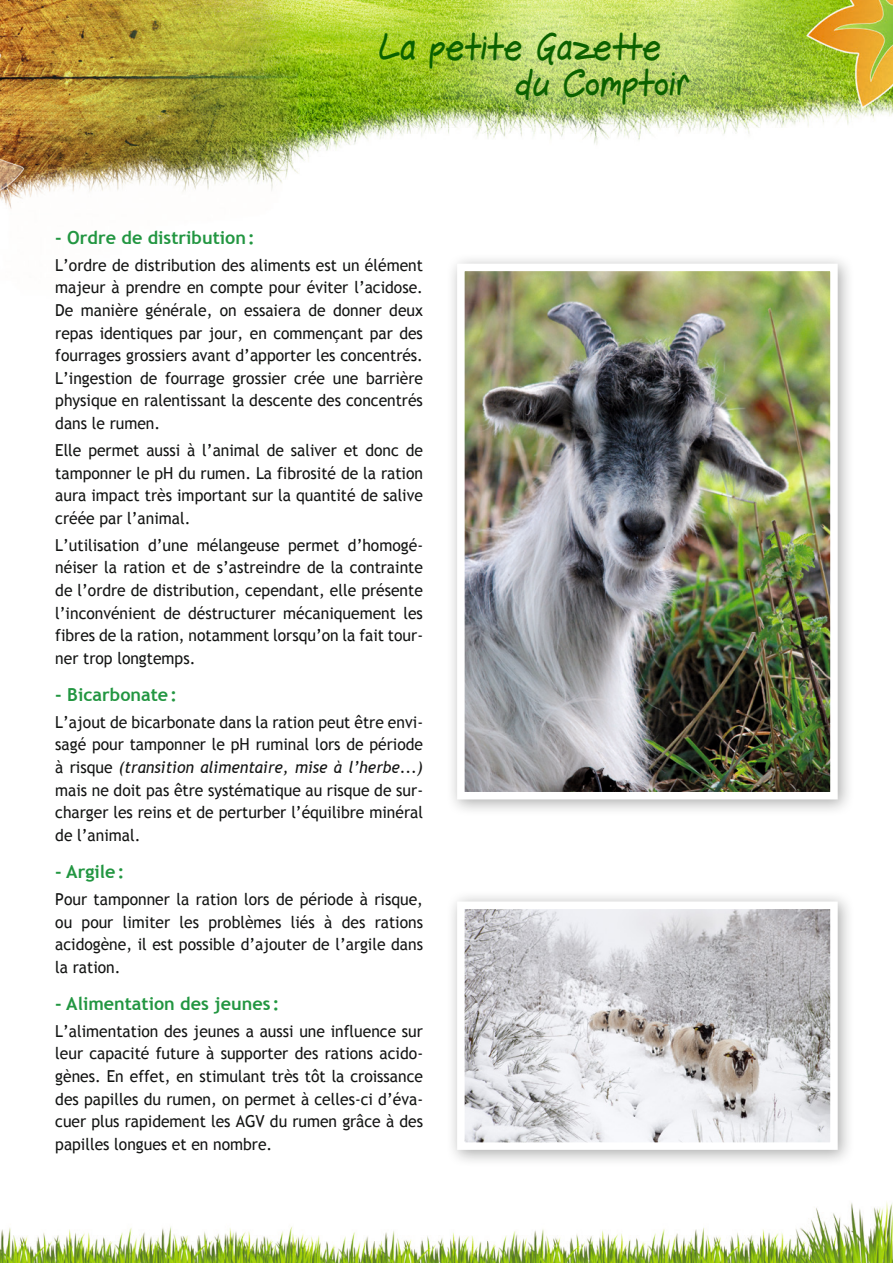
<style>
.page{position:relative;width:893px;height:1263px;background:#fff}
.page>*{position:absolute;margin:0;border:0;box-sizing:border-box;transform-origin:0 0}
.t1{font:39px/35.2px "Gemelli";letter-spacing:-.03em;color:#0b6100;scale:.82 1}
.t2{font:700 18px "Trebuchet MS";color:#229641}
.t3{font:16.5px/22.6px "Trebuchet MS";color:#131413;text-align:justify;scale:.95 1}
.s1{font-style:italic}
</style>
<div class="page">
<img style="left:0;top:0;width:893px;height:1263px">
<div style="left:446px;top:890px;width:409px;height:277px;background:#131413;opacity:.35"></div>
<img style="left:466px;top:910px;width:363px;height:231px">
<div style="left:457px;top:901px;width:381px;height:249px;border:8px solid #fff"></div>
<div style="left:446px;top:252px;width:409px;height:565px;background:#131413;opacity:.35"></div>
<img style="left:466px;top:273px;width:363px;height:517px">
<div style="left:457px;top:264px;width:381px;height:535px;border:8px solid #fff"></div>
<h1 class="t1" style="left:516px;top:30px;width:215px;text-indent:-136px">La petite Gazette du Comptoir</h1>
<p class="t2" style="left:55px;top:226px;width:201px">- Ordre de distribution:</p>
<p class="t3" style="left:55px;top:254px;width:389px">L’ordre de distribution des aliments est un élément majeur à prendre en compte pour éviter l’acidose.<br>De manière générale, on essaiera de donner deux repas identiques par jour, en commençant par des fourrages grossiers avant d’apporter les concentrés.<br>L’ingestion de fourrage grossier crée une barrière physique en ralentissant la descente des concentrés dans le rumen.</p>
<p class="t3" style="left:55px;top:439px;width:389px">Elle permet aussi à l’animal de saliver et donc de tamponner le pH du rumen. La fibrosité de la ration aura impact très important sur la quantité de salive créée par l’animal.</p>
<p class="t3" style="left:55px;top:534px;width:389px">L’utilisation d’une mélangeuse permet d’homogé&shy;néiser la ration et de s’astreindre de la contrainte de l’ordre de distribution, cependant, elle présente l’inconvénient de déstructurer mécaniquement les fibres de la ration, notamment lorsqu’on la fait tour&shy;ner trop longtemps.</p>
<p class="t2" style="left:55px;top:683px;width:123px">- Bicarbonate:</p>
<p class="t3" style="left:55px;top:711px;width:389px">L’ajout de bicarbonate dans la ration peut être envi&shy;sagé pour tamponner le pH ruminal lors de période à risque <span class="s1">(transition alimentaire, mise à l’herbe...) </span>mais ne doit pas être systématique au risque de sur&shy;charger les reins et de perturber l’équilibre minéral de l’animal.</p>
<p class="t2" style="left:55px;top:860px;width:71px">- Argile:</p>
<p class="t3" style="left:55px;top:888px;width:389px">Pour tamponner la ration lors de période à risque, ou pour limiter les problèmes liés à des rations acidogène, il est possible d’ajouter de l’argile dans la ration.</p>
<p class="t2" style="left:55px;top:992px;width:226px">- Alimentation des jeunes :</p>
<p class="t3" style="left:55px;top:1020px;width:389px">L’alimentation des jeunes a aussi une influence sur leur capacité future à supporter des rations acido&shy;gènes. En effet, en stimulant très tôt la croissance des papilles du rumen, on permet à celles-ci d’éva&shy;cuer plus rapidement les AGV du rumen grâce à des papilles longues et en nombre.</p>
</div>
